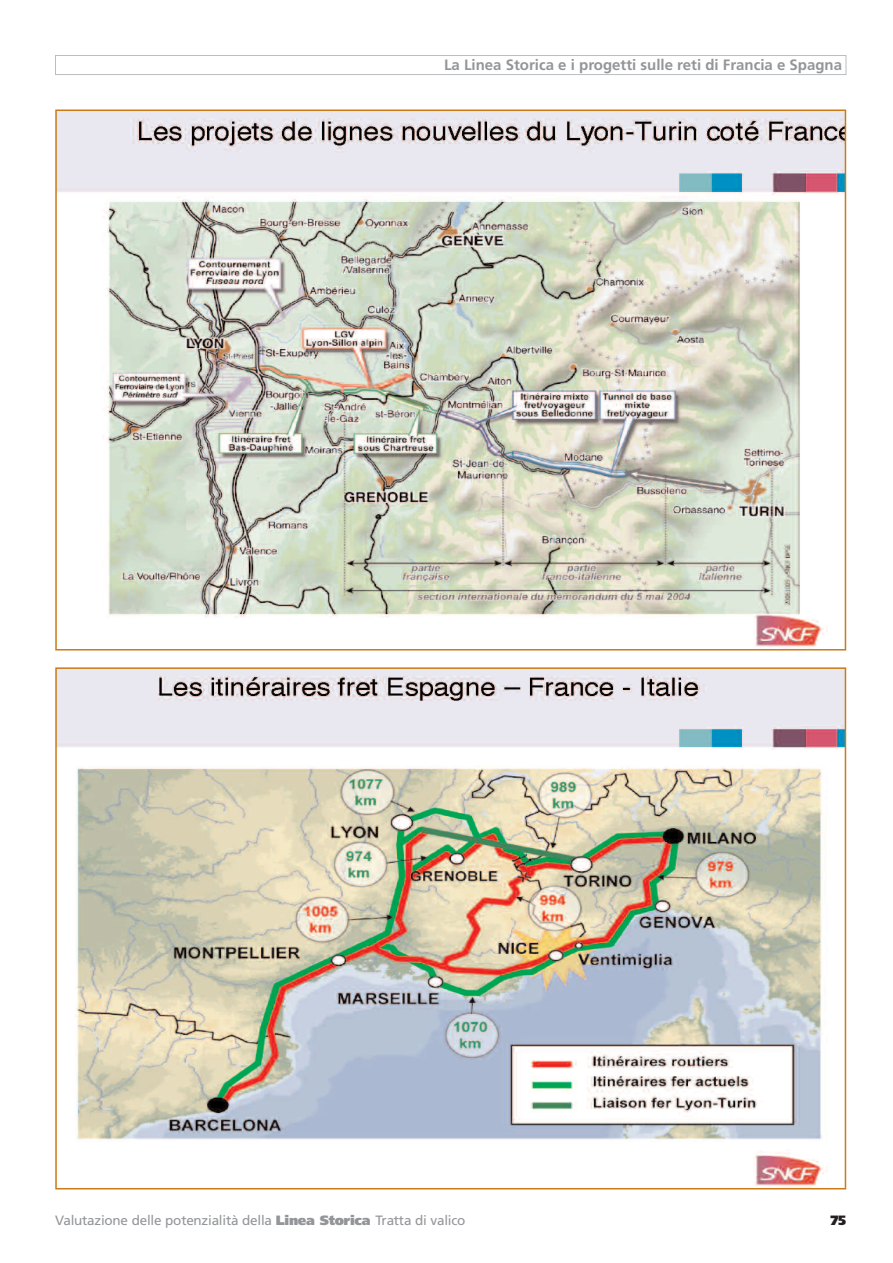
<style>
.page{position:relative;width:893px;height:1263px;background:#fff}
.page>*{position:absolute;margin:0;border:0;box-sizing:border-box;transform-origin:0 0}
.t1{font:700 15px "Frutiger";color:#939598}
.t2{font:13.5px "Frutiger";letter-spacing:-.015em;color:#939598}
.t3{font:900 13.5px "Frutiger";color:#231f20}
.s1{font-weight:900}
</style>
<div class="page">
<div style="left:55px;top:55px;width:791px;height:20px;border:1px solid #bcbdc0"></div>
<img style="left:58px;top:113px;width:785px;height:534px">
<img style="left:58px;top:670px;width:785px;height:516px">
<p class="t1" style="left:444px;top:58px;width:399px">La Linea Storica e i progetti sulle reti di Francia e Spagna</p>
<p class="t2" style="left:55px;top:1215px;width:412px">Valutazione delle potenzialità della <span class="s1">Linea Storica</span> Tratta di valico</p>
<p class="t3" style="left:830px;top:1215px;width:17px">75</p>
</div>
